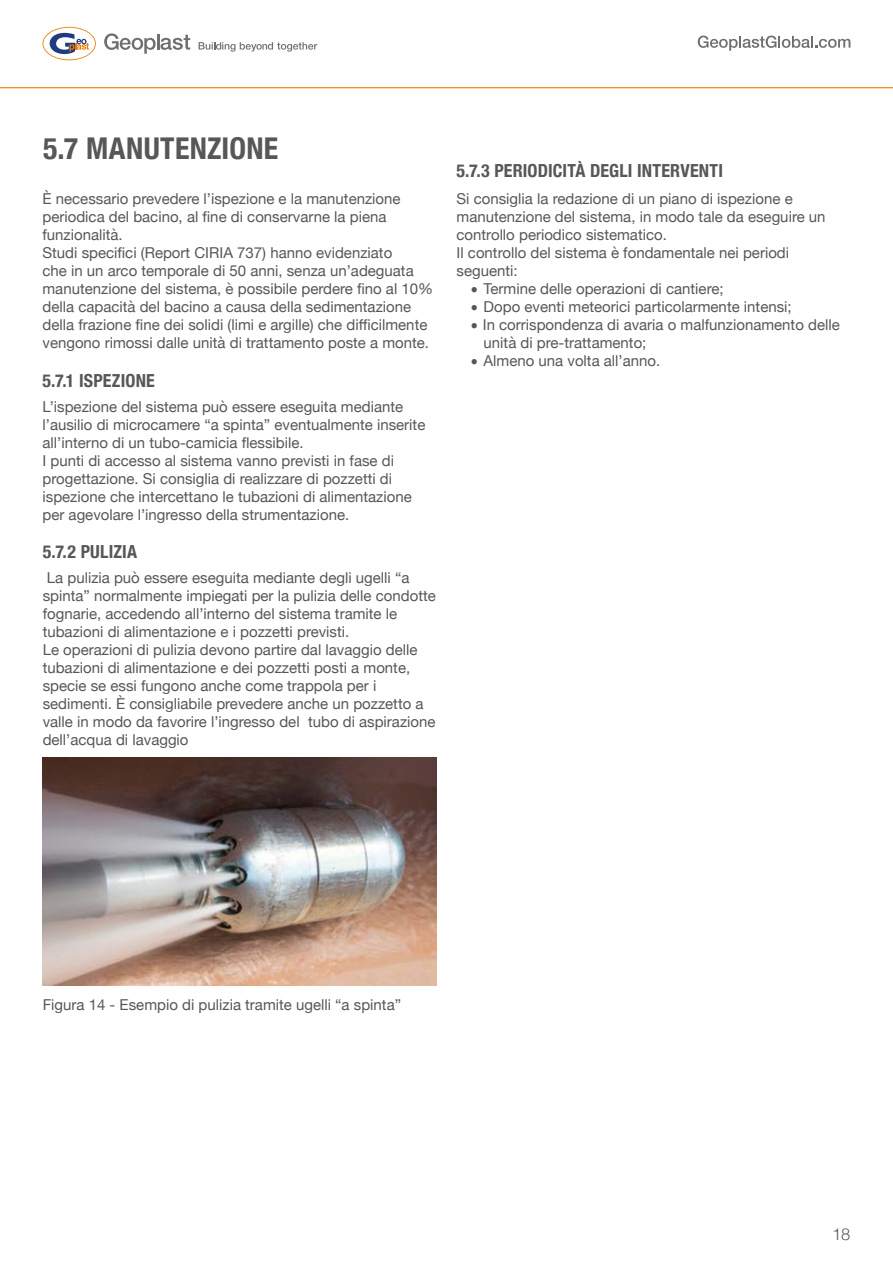
<style>
.page{position:relative;width:893px;height:1263px;background:#fff}
.page>*{position:absolute;margin:0;border:0;box-sizing:border-box;transform-origin:0 0}
.t1{font:700 condensed 30px "Helvetica Neue";letter-spacing:.01em;color:#575756}
.t2{font:700 condensed 18px "Helvetica Neue";letter-spacing:.01em;color:#575756}
.t3{font:300 16.5px "Helvetica Neue";color:#575756}
.t4{font:15px/18px "Helvetica Neue";color:#575756}
</style>
<div class="page">
<hr style="left:0;top:87px;width:893px;height:1px;background:#ec7c01">
<svg style="left:43px;top:27px;width:53px;height:33px"></svg>
<svg style="left:104px;top:33px;width:86px;height:21px"></svg>
<svg style="left:199px;top:42px;width:118px;height:10px"></svg>
<svg style="left:698px;top:36px;width:152px;height:15px"></svg>
<img style="left:42px;top:757px;width:394px;height:228px">
<h1 class="t1" style="left:43px;top:123px;width:237px">5.7 MANUTENZIONE</h1>
<p class="t4" style="left:43px;top:191px;width:392px">È necessario prevedere l’ispezione e la manutenzione periodica del bacino, al fine di conservarne la piena funzionalità.<br>Studi specifici (Report CIRIA 737) hanno evidenziato<br>che in un arco temporale di 50 anni, senza un’adeguata manutenzione del sistema, è possibile perdere fino al 10% della capacità del bacino a causa della sedimentazione della frazione fine dei solidi (limi e argille) che difficilmente vengono rimossi dalle unità di trattamento poste a monte.</p>
<p class="t2" style="left:43px;top:365px;width:114px">5.7.1 ISPEZIONE</p>
<p class="t4" style="left:43px;top:398px;width:384px">L’ispezione del sistema può essere eseguita mediante l’ausilio di microcamere “a spinta” eventualmente inserite all’interno di un tubo-camicia flessibile.<br>I punti di accesso al sistema vanno previsti in fase di progettazione. Si consiglia di realizzare di pozzetti di ispezione che intercettano le tubazioni di alimentazione per agevolare l’ingresso della strumentazione.</p>
<p class="t2" style="left:43px;top:537px;width:96px">5.7.2 PULIZIA</p>
<p class="t4" style="left:43px;top:570px;width:395px">La pulizia può essere eseguita mediante degli ugelli “a spinta” normalmente impiegati per la pulizia delle condotte fognarie, accedendo all’interno del sistema tramite le tubazioni di alimentazione e i pozzetti previsti.<br>Le operazioni di pulizia devono partire dal lavaggio delle tubazioni di alimentazione e dei pozzetti posti a monte, specie se essi fungono anche come trappola per i sedimenti. È consigliabile prevedere anche un pozzetto a valle in modo da favorire l’ingresso del tubo di aspirazione dell’acqua di lavaggio</p>
<p class="t2" style="left:457px;top:156px;width:268px">5.7.3 PERIODICITÀ DEGLI INTERVENTI</p>
<p class="t4" style="left:457px;top:191px;width:338px">Si consiglia la redazione di un piano di ispezione e</p>
<p class="t4" style="left:457px;top:209px;width:370px">manutenzione del sistema, in modo tale da eseguire un</p>
<p class="t4" style="left:457px;top:227px;width:212px">controllo periodico sistematico.</p>
<p class="t4" style="left:457px;top:245px;width:334px">Il controllo del sistema è fondamentale nei periodi</p>
<p class="t4" style="left:457px;top:263px;width:63px">seguenti:</p>
<p class="t4" style="left:484px;top:281px;width:242px">Termine delle operazioni di cantiere;</p>
<p class="t4" style="left:484px;top:299px;width:310px">Dopo eventi meteorici particolarmente intensi;</p>
<p class="t4" style="left:483px;top:317px;width:358px">In corrispondenza di avaria o malfunzionamento delle</p>
<p class="t4" style="left:484px;top:335px;width:164px">unità di pre-trattamento;</p>
<p class="t4" style="left:484px;top:353px;width:178px">Almeno una volta all’anno.</p>
<p class="t4" style="left:43px;top:997px;width:360px">Figura 14 - Esempio di pulizia tramite ugelli “a spinta”</p>
<p class="t3" style="left:833px;top:1220px;width:19px">18</p>
</div>
